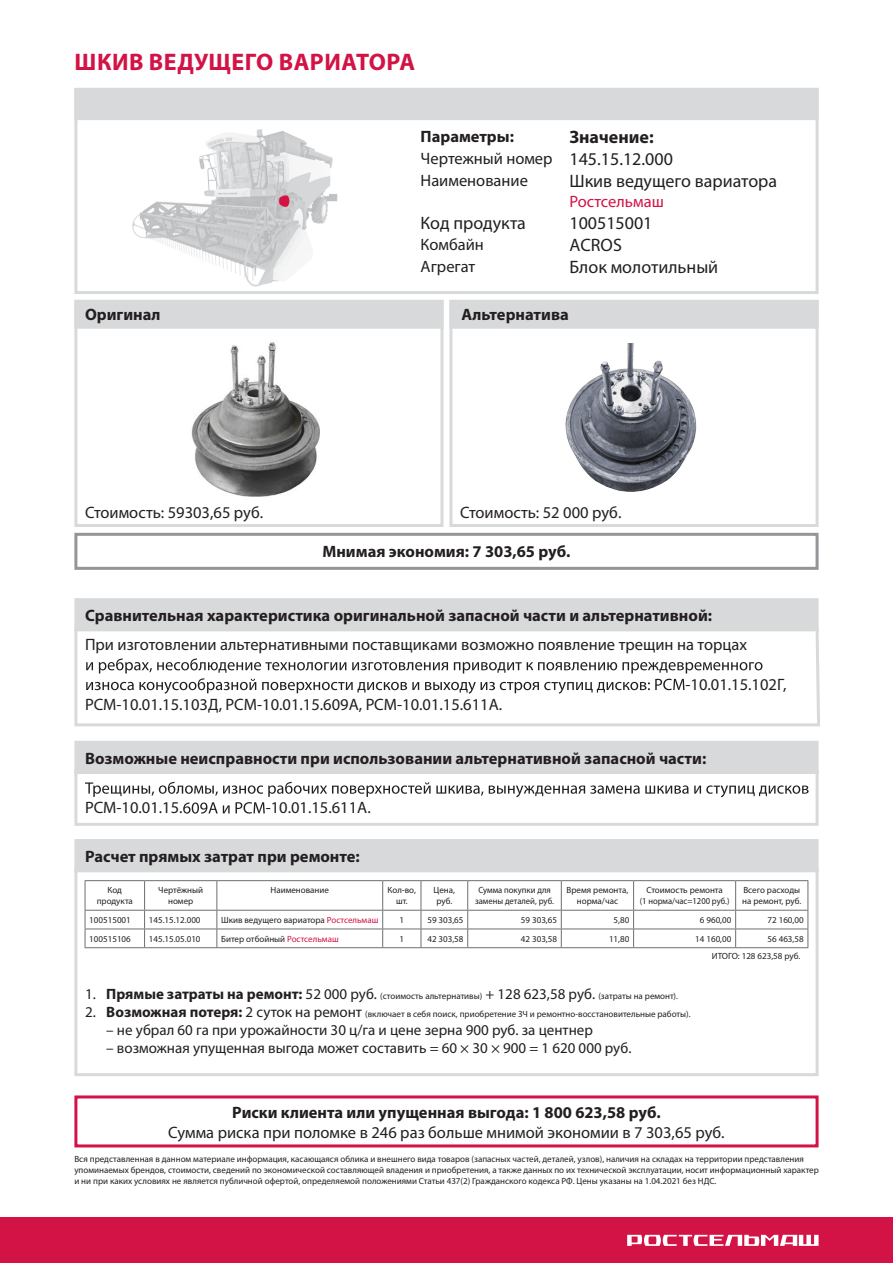
<style>
.page{position:relative;width:893px;height:1263px;background:#fff}
.page>*{position:absolute;margin:0;border:0;box-sizing:border-box;transform-origin:0 0}
.t1{font:700 24px "Myriad Pro";letter-spacing:.02em;color:#d31245}
.t2{font:18px "Myriad Pro";color:#231f20}
.t3{font:700 18px "Myriad Pro";color:#231f20}
.t4{font:16.5px/22px "Myriad Pro";color:#231f20}
.t5{font:700 16.5px "Myriad Pro";color:#231f20}
.t6{font:16.5px "Myriad Pro";color:#d31245}
.t7{font:15px "Myriad Pro";color:#231f20}
.t8{font:9px/10.8px "Myriad Pro";color:#231f20;text-align:center}
.t9{font:9px/10.8px "Myriad Pro";color:#231f20;text-align:center;scale:.96 1}
.s1{font-size:18px}
.s2{color:#d31245}
.s3{font-size:15px}
.s4{font-weight:700;font-size:15px}
</style>
<div class="page">
<div style="left:74px;top:868px;width:745px;height:208px;border:3px solid #d8d9da"></div>
<div style="left:74px;top:839px;width:745px;height:33px;background:#d8d9da"></div>
<hr style="left:85px;top:880px;width:60px;height:1px;background:#6d6e71">
<hr style="left:145px;top:880px;width:72px;height:1px;background:#6d6e71">
<hr style="left:217px;top:880px;width:166px;height:1px;background:#6d6e71">
<hr style="left:383px;top:880px;width:38px;height:1px;background:#6d6e71">
<hr style="left:421px;top:880px;width:47px;height:1px;background:#6d6e71">
<hr style="left:468px;top:880px;width:93px;height:1px;background:#6d6e71">
<hr style="left:561px;top:880px;width:73px;height:1px;background:#6d6e71">
<hr style="left:634px;top:880px;width:102px;height:1px;background:#6d6e71">
<hr style="left:736px;top:880px;width:72px;height:1px;background:#6d6e71">
<hr style="left:85px;top:910px;width:60px;height:1px;background:#6d6e71">
<hr style="left:145px;top:910px;width:72px;height:1px;background:#6d6e71">
<hr style="left:217px;top:910px;width:166px;height:1px;background:#6d6e71">
<hr style="left:383px;top:910px;width:38px;height:1px;background:#6d6e71">
<hr style="left:421px;top:910px;width:47px;height:1px;background:#6d6e71">
<hr style="left:468px;top:910px;width:93px;height:1px;background:#6d6e71">
<hr style="left:561px;top:910px;width:73px;height:1px;background:#6d6e71">
<hr style="left:634px;top:910px;width:102px;height:1px;background:#6d6e71">
<hr style="left:736px;top:910px;width:72px;height:1px;background:#6d6e71">
<hr style="left:85px;top:928px;width:60px;height:1px;background:#6d6e71">
<svg style="left:85px;top:881px;width:1px;height:66px"></svg>
<hr style="left:145px;top:928px;width:72px;height:1px;background:#6d6e71">
<svg style="left:144px;top:881px;width:1px;height:66px"></svg>
<hr style="left:217px;top:928px;width:166px;height:1px;background:#6d6e71">
<svg style="left:216px;top:881px;width:1px;height:66px"></svg>
<hr style="left:383px;top:928px;width:38px;height:1px;background:#6d6e71">
<svg style="left:382px;top:881px;width:1px;height:66px"></svg>
<hr style="left:421px;top:928px;width:47px;height:1px;background:#6d6e71">
<svg style="left:421px;top:881px;width:1px;height:66px"></svg>
<hr style="left:468px;top:928px;width:93px;height:1px;background:#6d6e71">
<svg style="left:467px;top:881px;width:1px;height:66px"></svg>
<hr style="left:561px;top:928px;width:73px;height:1px;background:#6d6e71">
<svg style="left:561px;top:881px;width:1px;height:66px"></svg>
<hr style="left:634px;top:928px;width:102px;height:1px;background:#6d6e71">
<svg style="left:633px;top:881px;width:1px;height:66px"></svg>
<hr style="left:736px;top:928px;width:72px;height:1px;background:#6d6e71">
<svg style="left:735px;top:881px;width:1px;height:66px"></svg>
<svg style="left:807px;top:881px;width:1px;height:66px"></svg>
<hr style="left:85px;top:947px;width:60px;height:1px;background:#6d6e71">
<hr style="left:145px;top:947px;width:72px;height:1px;background:#6d6e71">
<hr style="left:217px;top:947px;width:166px;height:1px;background:#6d6e71">
<hr style="left:383px;top:947px;width:38px;height:1px;background:#6d6e71">
<hr style="left:421px;top:947px;width:47px;height:1px;background:#6d6e71">
<hr style="left:468px;top:947px;width:93px;height:1px;background:#6d6e71">
<hr style="left:561px;top:947px;width:73px;height:1px;background:#6d6e71">
<hr style="left:634px;top:947px;width:102px;height:1px;background:#6d6e71">
<hr style="left:736px;top:947px;width:72px;height:1px;background:#6d6e71">
<svg style="left:74px;top:631px;width:746px;height:96px"></svg>
<div style="left:74px;top:598px;width:745px;height:33px;background:#d8d9da"></div>
<svg style="left:86px;top:658px;width:676px;height:36px"></svg>
<img style="left:132px;top:129px;width:206px;height:158px">
<img style="left:191px;top:342px;width:129px;height:155px">
<img style="left:565px;top:344px;width:132px;height:148px">
<div style="left:74px;top:533px;width:745px;height:37px;border:3px solid #939598"></div>
<div style="left:74px;top:88px;width:745px;height:32px;background:#d8d9da"></div>
<div style="left:74px;top:88px;width:745px;height:206px;border:3px solid #d8d9da"></div>
<div style="left:74px;top:300px;width:369px;height:227px;border:3px solid #d8d9da"></div>
<div style="left:449px;top:300px;width:370px;height:227px;border:3px solid #d8d9da"></div>
<div style="left:74px;top:300px;width:369px;height:29px;background:#d8d9da"></div>
<div style="left:449px;top:300px;width:370px;height:29px;background:#d8d9da"></div>
<div style="left:74px;top:770px;width:745px;height:56px;border:3px solid #d8d9da"></div>
<div style="left:74px;top:741px;width:745px;height:33px;background:#d8d9da"></div>
<svg style="left:85px;top:782px;width:724px;height:31px"></svg>
<div style="left:74px;top:1095px;width:745px;height:52px;border:3px solid #d31245"></div>
<div style="left:0;top:1218px;width:893px;height:45px;background:#d31245"></div>
<svg style="left:627px;top:1235px;width:191px;height:11px"></svg>
<h1 class="t1" style="left:75px;top:46px;width:342px">ШКИВ ВЕДУЩЕГО ВАРИАТОРА</h1>
<h3 class="t5" style="left:421px;top:126px;width:95px">Параметры:</h3>
<h2 class="t3" style="left:569px;top:125px;width:86px">Значение:</h2>
<h3 class="t4" style="left:421px;top:147px;width:254px">Чертежный номер <span class="s1">145.15.12.000<br></span>Наименование</h3>
<h2 class="t2" style="left:569px;top:170px;width:209px">Шкив ведущего вариатора</h2>
<h3 class="t6" style="left:569px;top:191px;width:96px">Ростсельмаш</h3>
<h2 class="t2" style="left:421px;top:212px;width:107px">Код продукта</h2>
<h2 class="t2" style="left:569px;top:212px;width:85px">100515001</h2>
<h3 class="t4" style="left:421px;top:233px;width:65px">Комбайн</h3>
<h2 class="t2" style="left:569px;top:234px;width:54px">АCROS</h2>
<h3 class="t4" style="left:421px;top:255px;width:56px">Агрегат</h3>
<h2 class="t2" style="left:569px;top:256px;width:150px">Блок молотильный</h2>
<h3 class="t5" style="left:85px;top:304px;width:77px">Оригинал</h3>
<h3 class="t5" style="left:461px;top:304px;width:109px">Альтернатива</h3>
<h3 class="t4" style="left:85px;top:501px;width:180px">Стоимость: 59303,65 руб.</h3>
<h3 class="t4" style="left:460px;top:501px;width:163px">Стоимость: 52 000 руб.</h3>
<h3 class="t5" style="left:322px;top:541px;width:250px">Мнимая экономия: 7 303,65 руб.</h3>
<h3 class="t5" style="left:85px;top:605px;width:629px">Сравнительная характеристика оригинальной запасной части и альтернативной:</h3>
<h3 class="t4" style="left:85px;top:634px;width:664px">При изготовлении альтернативными поставщиками возможно появление трещин на торцах</h3>
<h3 class="t4" style="left:685px;top:673px;width:102px">-10.01.15.102Г,</h3>
<h3 class="t4" style="left:85px;top:693px;width:419px">РСМ-10.01.15.103Д, РСМ-10.01.15.609А, РСМ-10.01.15.611А.</h3>
<h3 class="t5" style="left:85px;top:747px;width:623px">Возможные неисправности при использовании альтернативной запасной части:</h3>
<h3 class="t4" style="left:85px;top:796px;width:99px">РСМ-10.01.15.</h3>
<h3 class="t4" style="left:266px;top:796px;width:107px">-10.01.15.611А.</h3>
<h3 class="t5" style="left:85px;top:846px;width:276px">Расчет прямых затрат при ремонте:</h3>
<p class="t8" style="left:97px;top:885px;width:38px">Код продукта</p>
<p class="t8" style="left:158px;top:885px;width:46px">Чертёжный номер</p>
<p class="t8" style="left:270px;top:885px;width:60px">Наименование</p>
<p class="t8" style="left:388px;top:885px;width:30px">Кол-во, шт.</p>
<p class="t8" style="left:434px;top:885px;width:23px">Цена, руб.</p>
<p class="t9" style="left:475px;top:885px;width:84px">Сумма покупки для замены деталей, руб.</p>
<p class="t8" style="left:567px;top:885px;width:63px">Время ремонта, норма/час</p>
<p class="t8" style="left:640px;top:885px;width:91px">Стоимость ремонта<br>(1 норма/час=1200 руб.)</p>
<p class="t8" style="left:742px;top:885px;width:61px;text-align:left">Всего расходы на ремонт, руб.</p>
<p class="t8" style="left:89px;top:914px;width:43px">100515001</p>
<p class="t8" style="left:149px;top:914px;width:53px">145.15.12.000</p>
<p class="t8" style="left:221px;top:914px;width:159px">Шкив ведущего вариатора <span class="s2">Ростсельмаш</span></p>
<p class="t8" style="left:400px;top:914px;width:6px">1</p>
<p class="t8" style="left:427px;top:914px;width:38px">59 303,65</p>
<p class="t8" style="left:521px;top:914px;width:38px">59 303,65</p>
<p class="t8" style="left:614px;top:914px;width:17px">5,80</p>
<p class="t8" style="left:700px;top:914px;width:33px">6 960,00</p>
<p class="t8" style="left:768px;top:914px;width:38px">72 160,00</p>
<p class="t8" style="left:89px;top:933px;width:43px">100515106</p>
<p class="t8" style="left:149px;top:933px;width:53px">145.15.05.010</p>
<p class="t8" style="left:221px;top:933px;width:119px">Битер отбойный <span class="s2">Ростсельмаш</span></p>
<p class="t8" style="left:400px;top:933px;width:6px">1</p>
<p class="t8" style="left:427px;top:933px;width:38px">42 303,58</p>
<p class="t8" style="left:521px;top:933px;width:38px">42 303,58</p>
<p class="t8" style="left:609px;top:933px;width:22px">11,80</p>
<p class="t8" style="left:695px;top:933px;width:38px">14 160,00</p>
<p class="t8" style="left:712px;top:930px;width:93px;line-height:17px;text-align:left;text-indent:56px">56 463,58<br>ИТОГО: 128 623,58 руб.</p>
<p class="t8" style="left:85px;top:991px;width:594px"><span class="s3">1.</span> <span class="s4">Прямые затраты на ремонт:</span> <span class="s3">52 000 руб.</span> (стоимость альтернативы) <span class="s3">+ 128 623,58 руб.</span> (затраты на ремонт).</p>
<p class="t8" style="left:85px;top:1009px;width:607px"><span class="s3">2.</span> <span class="s4">Возможная потеря:</span> <span class="s3">2 суток на ремонт</span> (включает в себя поиск, приобретение ЗЧ и ремонтно-восстановительные работы).</p>
<h3 class="t7" style="left:106px;top:1021px;width:488px">– не убрал 60 га при урожайности 30 ц/га и цене зерна 900 руб. за центнер</h3>
<h3 class="t7" style="left:106px;top:1039px;width:527px">– возможная упущенная выгода может составить = 60 × 30 × 900 = 1 620 000 руб.</h3>
<h3 class="t5" style="left:232px;top:1101px;width:430px">Риски клиента или упущенная выгода: 1 800 623,58 руб.</h3>
<h3 class="t4" style="left:168px;top:1121px;width:558px">Сумма риска при поломке в 246 раз больше мнимой экономии в 7 303,65 руб.</h3>
<p class="t8" style="left:74px;top:1153px;width:746px;text-align:left">Вся представленная в данном материале информация, касающаяся облика и внешнего вида товаров (запасных частей, деталей, узлов), наличия на складах на территории представления упоминаемых брендов, стоимости, сведений по экономической составляющей владения и приобретения, а также данных по их технической эксплуатации, носит информационный характер и ни при каких условиях не является публичной офертой, определяемой положениями Статьи 437(2) Гражданского кодекса РФ. Цены указаны на 1.04.2021 без НДС.</p>
</div>
